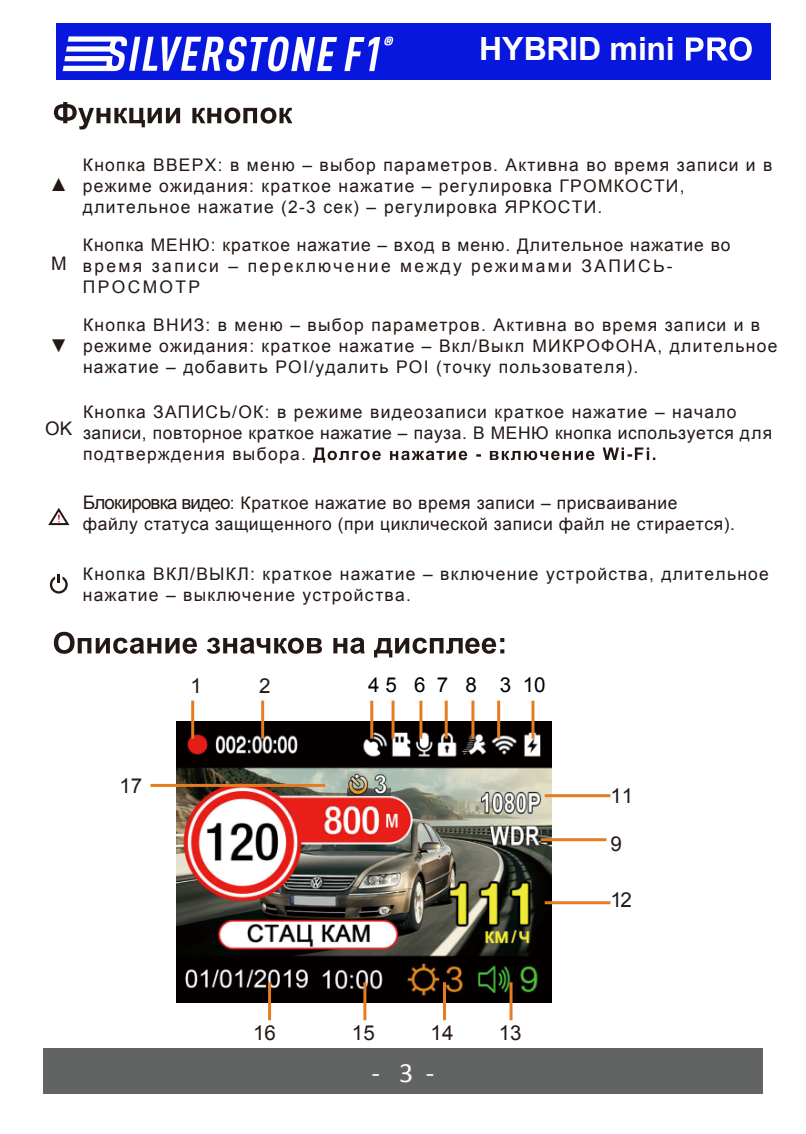
<style>
.page{position:relative;width:806px;height:1134px;background:#fff}
.page>*{position:absolute;margin:0;border:0;box-sizing:border-box;transform-origin:0 0}
.t1{font:700 32px "Arial";letter-spacing:-.005em;color:#fff}
.t2{font:28px "Calibri";color:#f9f9fa}
.t3{font:20.4px "Arial";color:#231815}
.t4{font:20.4px "Arial";color:#000}
.t5{font:18.8px "Arial";color:#231815}
.t6{font:17.2px/20.8px "Arial";letter-spacing:.075em;color:#231815}
.t7{font:17.2px/21.2px "Arial";letter-spacing:.035em;color:#231815}
.t8{font:17.2px/20.8px "Arial";letter-spacing:.135em;color:#231815}
.s1{font-size:18.8px}
</style>
<div class="page">
<img style="left:176px;top:721px;width:375px;height:282px">
<div style="left:43px;top:1048px;width:719px;height:46px;background:#626363"></div>
<svg style="left:54px;top:102px;width:238px;height:27px"></svg>
<svg style="left:54px;top:632px;width:450px;height:25px"></svg>
<svg style="left:313px;top:447px;width:342px;height:16px"></svg>
<svg style="left:50px;top:575px;width:18px;height:19px"></svg>
<svg style="left:48px;top:508px;width:22px;height:18px"></svg>
<hr style="left:191px;top:701px;width:3px;height:38px;background:#e47d21">
<hr style="left:261px;top:701px;width:3px;height:38px;background:#e47d21">
<hr style="left:370px;top:701px;width:3px;height:38px;background:#e47d21">
<hr style="left:391px;top:701px;width:3px;height:38px;background:#e47d21">
<hr style="left:419px;top:701px;width:3px;height:38px;background:#e47d21">
<hr style="left:444px;top:701px;width:3px;height:38px;background:#e47d21">
<hr style="left:471px;top:701px;width:3px;height:38px;background:#e47d21">
<hr style="left:531px;top:701px;width:3px;height:38px;background:#e47d21">
<hr style="left:268px;top:982px;width:3px;height:38px;background:#e47d21">
<hr style="left:363px;top:982px;width:3px;height:38px;background:#e47d21">
<hr style="left:442px;top:982px;width:3px;height:38px;background:#e47d21">
<hr style="left:509px;top:982px;width:3px;height:38px;background:#e47d21">
<hr style="left:544px;top:794px;width:66px;height:3px;background:#e47d21">
<hr style="left:544px;top:901px;width:66px;height:3px;background:#e47d21">
<img style="left:489px;top:730px;width:29px;height:30px">
<hr style="left:540px;top:838px;width:66px;height:3px;background:#e47d21">
<img style="left:347px;top:771px;width:43px;height:24px">
<hr style="left:150px;top:784px;width:175px;height:3px;background:#e47d21">
<hr style="left:497px;top:701px;width:3px;height:38px;background:#e47d21">
<img style="left:56px;top:23px;width:714px;height:57px">
<svg style="left:685px;top:37px;width:66px;height:24px"></svg>
<h1 class="t1" style="left:479px;top:28px;width:197px">HYBRID mini</h1>
<p class="t5" style="left:50px;top:172px;width:20px">▲</p>
<p class="t5" style="left:51px;top:251px;width:17px">M</p>
<p class="t5" style="left:50px;top:333px;width:20px">▼</p>
<p class="t5" style="left:45px;top:416px;width:28px">OK</p>
<p class="t6" style="left:83px;top:155px;width:690px">Кнопка ВВЕРХ: в меню – выбор параметров. Активна во время записи и в режиме ожидания: краткое нажатие – регулировка ГРОМКОСТИ, длительное нажатие (2-3 сек) – регулировка ЯРКОСТИ.</p>
<p class="t8" style="left:83px;top:235px;width:648px">Кнопка МЕНЮ: краткое нажатие – вход в меню. Длительное нажатие во время записи – переключение между режимами ЗАПИСЬ-<br>ПРОСМОТР</p>
<p class="t6" style="left:83px;top:315px;width:695px">Кнопка ВНИЗ: в меню – выбор параметров. Активна во время записи и в режиме ожидания: краткое нажатие – Вкл/Выкл МИКРОФОНА, длительное нажатие – добавить POI/удалить POI (точку пользователя).</p>
<p class="t6" style="left:83px;top:402px;width:690px">Кнопка ЗАПИСЬ/ОК: в режиме видеозаписи краткое нажатие – начало записи, повторное краткое нажатие – пауза. В МЕНЮ кнопка используется для подтверждения выбора.</p>
<p class="t7" style="left:83px;top:492px;width:653px"><span class="s1">Блокировка видео</span>: Краткое нажатие во время записи – присваивание файлу статуса защищенного (при циклической записи файл не стирается).</p>
<p class="t6" style="left:83px;top:564px;width:687px">Кнопка ВКЛ/ВЫКЛ: краткое нажатие – включение устройства, длительное нажатие – выключение устройства.</p>
<p class="t3" style="left:190px;top:673px;width:13px">1</p>
<p class="t3" style="left:259px;top:673px;width:13px">2</p>
<p class="t4" style="left:368px;top:672px;width:179px">4 5 6 7 8 3 10</p>
<p class="t3" style="left:119px;top:772px;width:24px">17</p>
<p class="t3" style="left:610px;top:783px;width:24px">11</p>
<p class="t3" style="left:610px;top:830px;width:13px">9</p>
<p class="t3" style="left:610px;top:886px;width:23px">12</p>
<p class="t3" style="left:253px;top:1019px;width:24px">16</p>
<p class="t3" style="left:351px;top:1019px;width:24px">15</p>
<p class="t3" style="left:430px;top:1019px;width:24px">14</p>
<p class="t3" style="left:498px;top:1019px;width:24px">13</p>
<h2 class="t2" style="left:371px;top:1055px;width:64px">- 3 -</h2>
</div>
